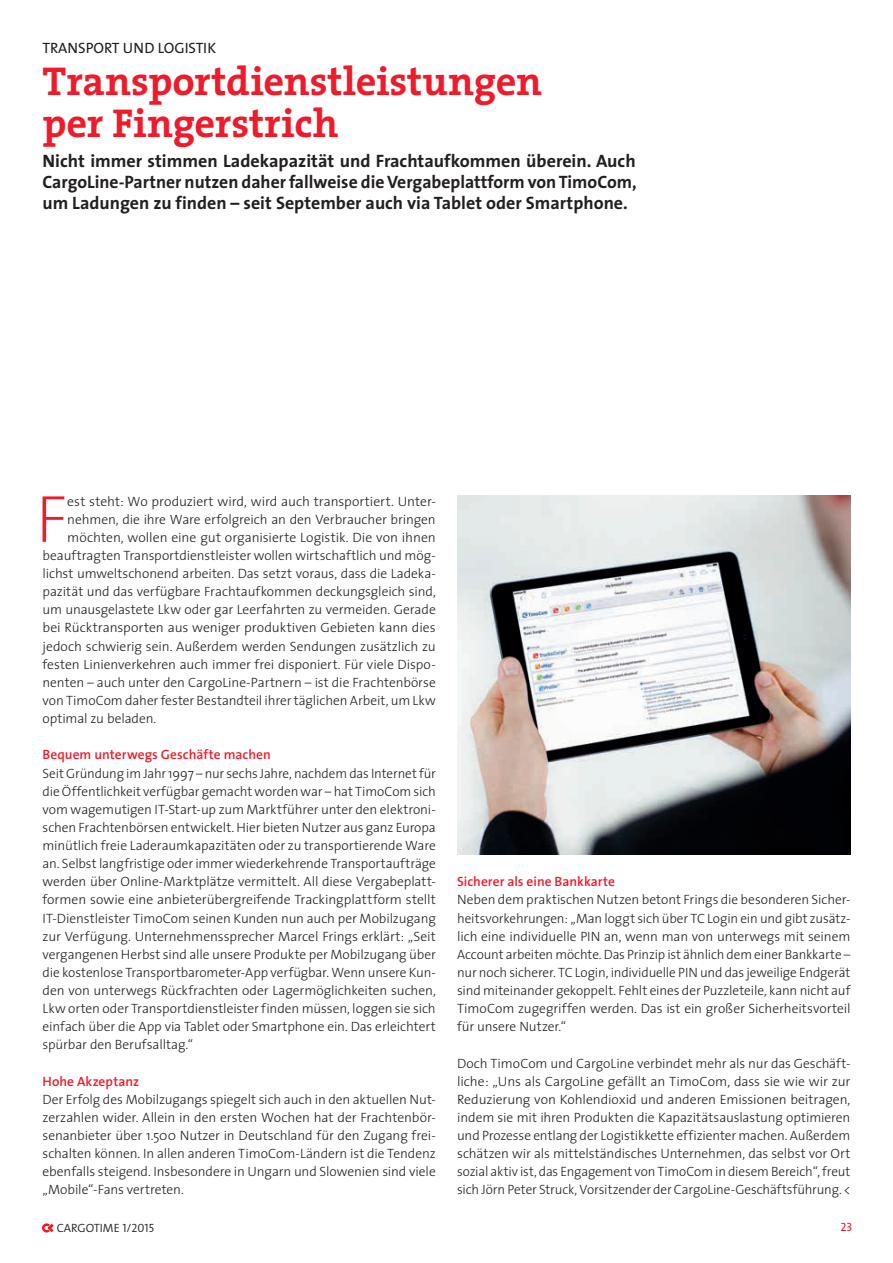
<style>
.page{position:relative;width:893px;height:1263px;background:#fff}
.page>*{position:absolute;margin:0;border:0;box-sizing:border-box;transform-origin:0 0}
.t1{font:200 67.2px "The Sans";color:#ee1b2b}
.t2{font:700 40.5px/42px "The Serif";letter-spacing:-.005em;color:#ee1b2b}
.t3{font:700 18px/21px "The Sans";color:#231f20;text-align:justify}
.t4{font:15px "The Sans";color:#231f20}
.t5{font:300 13.5px/18.1px "The Sans";letter-spacing:-.005em;color:#231f20;text-align:justify}
.t6{font:600 13.5px "The Sans";letter-spacing:.005em;color:#ee1b2b}
.t7{font:12px "The Sans Semi Light Caps";color:#231f20}
.t8{font:12px "The Sans Caps";color:#ee1b2b}
</style>
<div class="page">
<svg style="left:42px;top:1223px;width:12px;height:9px"></svg>
<img style="left:457px;top:496px;width:394px;height:359px">
<p class="t4" style="left:43px;top:36px;width:175px">TRANSPORT UND LOGISTIK</p>
<h2 class="t2" style="left:43px;top:60px;width:501px">Transportdienstleistungen per Fingerstrich</h2>
<h3 class="t3" style="left:43px;top:150px;width:596px">Nicht immer stimmen Ladekapazität und Frachtaufkommen überein. Auch CargoLine-Partner nutzen daher fallweise die Vergabeplattform von TimoCom, um Ladungen zu finden – seit September auch via Tablet oder Smartphone.</h3>
<h1 class="t1" style="left:36px;top:464px;width:33px">F</h1>
<p class="t5" style="left:67px;top:491px;width:370px">est steht: Wo produziert wird, wird auch transportiert. Unter-</p>
<p class="t5" style="left:67px;top:510px;width:370px">nehmen, die ihre Ware erfolgreich an den Verbraucher bringen</p>
<p class="t5" style="left:67px;top:528px;width:370px">möchten, wollen eine gut organisierte Logistik. Die von ihnen</p>
<p class="t5" style="left:43px;top:546px;width:395px">beauftragten Transportdienstleister wollen wirtschaftlich und mög-</p>
<p class="t5" style="left:43px;top:564px;width:395px">lichst umweltschonend arbeiten. Das setzt voraus, dass die Ladeka-</p>
<p class="t5" style="left:43px;top:582px;width:395px">pazität und das verfügbare Frachtaufkommen deckungsgleich sind,</p>
<p class="t5" style="left:43px;top:600px;width:395px">um unausgelastete Lkw oder gar Leerfahrten zu vermeiden. Gerade</p>
<p class="t5" style="left:43px;top:618px;width:395px">bei Rücktransporten aus weniger produktiven Gebieten kann dies</p>
<p class="t5" style="left:43px;top:636px;width:395px">jedoch schwierig sein. Außerdem werden Sendungen zusätzlich zu</p>
<p class="t5" style="left:43px;top:655px;width:395px">festen Linienverkehren auch immer frei disponiert. Für viele Dispo-</p>
<p class="t5" style="left:43px;top:673px;width:395px">nenten – auch unter den CargoLine-Partnern – ist die Frachtenbörse</p>
<p class="t5" style="left:43px;top:691px;width:395px">von TimoCom daher fester Bestandteil ihrer täglichen Arbeit, um Lkw</p>
<p class="t5" style="left:43px;top:709px;width:115px">optimal zu beladen.</p>
<p class="t6" style="left:43px;top:743px;width:230px">Bequem unterwegs Geschäfte machen</p>
<p class="t5" style="left:43px;top:763px;width:395px">Seit Gründung im Jahr 1997 – nur sechs Jahre, nachdem das Internet für die Öffentlichkeit verfügbar gemacht worden war – hat TimoCom sich vom wagemutigen IT-Start-up zum Marktführer unter den elektroni&shy;schen Frachtenbörsen entwickelt. Hier bieten Nutzer aus ganz Europa minütlich freie Laderaumkapazitäten oder zu transportierende Ware an. Selbst langfristige oder immer wiederkehrende Transportaufträge werden über Online-Marktplätze vermittelt. All diese Vergabeplatt&shy;formen sowie eine anbieterübergreifende Trackingplattform stellt IT-Dienstleister TimoCom seinen Kunden nun auch per Mobilzugang zur Verfügung. Unternehmenssprecher Marcel Frings erklärt: „Seit vergangenen Herbst sind alle unsere Produkte per Mobilzugang über die kostenlose Transportbarometer-App verfügbar. Wenn unsere Kun&shy;den von unterwegs Rückfrachten oder Lagermöglichkeiten suchen, Lkw orten oder Transportdienstleister finden müssen, loggen sie sich einfach über die App via Tablet oder Smartphone ein. Das erleichtert spürbar den Berufsalltag.“</p>
<p class="t6" style="left:43px;top:1070px;width:98px">Hohe Akzeptanz</p>
<p class="t5" style="left:43px;top:1090px;width:395px">Der Erfolg des Mobilzugangs spiegelt sich auch in den aktuellen Nut&shy;zerzahlen wider. Allein in den ersten Wochen hat der Frachtenbör&shy;senanbieter über 1.500 Nutzer in Deutschland für den Zugang frei&shy;schalten können. In allen anderen TimoCom-Ländern ist die Tendenz ebenfalls steigend. Insbesondere in Ungarn und Slowenien sind viele „Mobile“-Fans vertreten.</p>
<p class="t6" style="left:457px;top:870px;width:159px">Sicherer als eine Bankkarte</p>
<p class="t5" style="left:457px;top:890px;width:395px">Neben dem praktischen Nutzen betont Frings die besonderen Sicher&shy;heitsvorkehrungen: „Man loggt sich über TC Login ein und gibt zusätz&shy;lich eine individuelle PIN an, wenn man von unterwegs mit seinem Account arbeiten möchte. Das Prinzip ist ähnlich dem einer Bankkarte – nur noch sicherer. TC Login, individuelle PIN und das jeweilige Endgerät sind miteinander gekoppelt. Fehlt eines der Puzzleteile, kann nicht auf TimoCom zugegriffen werden. Das ist ein großer Sicherheitsvorteil für unsere Nutzer.“</p>
<p class="t5" style="left:457px;top:1053px;width:395px">Doch TimoCom und CargoLine verbindet mehr als nur das Geschäft&shy;liche: „Uns als CargoLine gefällt an TimoCom, dass sie wie wir zur Reduzierung von Kohlendioxid und anderen Emissionen beitragen, indem sie mit ihren Produkten die Kapazitätsauslastung optimieren und Prozesse entlang der Logistikkette effizienter machen. Außerdem schätzen wir als mittelständisches Unternehmen, das selbst vor Ort sozial aktiv ist, das Engagement von TimoCom in diesem Bereich“, freut sich Jörn Peter Struck, Vorsitzender der CargoLine-Geschäftsführung. &lt;</p>
<p class="t7" style="left:57px;top:1218px;width:99px">CARGOTIME 1/2015</p>
<p class="t8" style="left:841px;top:1217px;width:14px">23</p>
</div>
